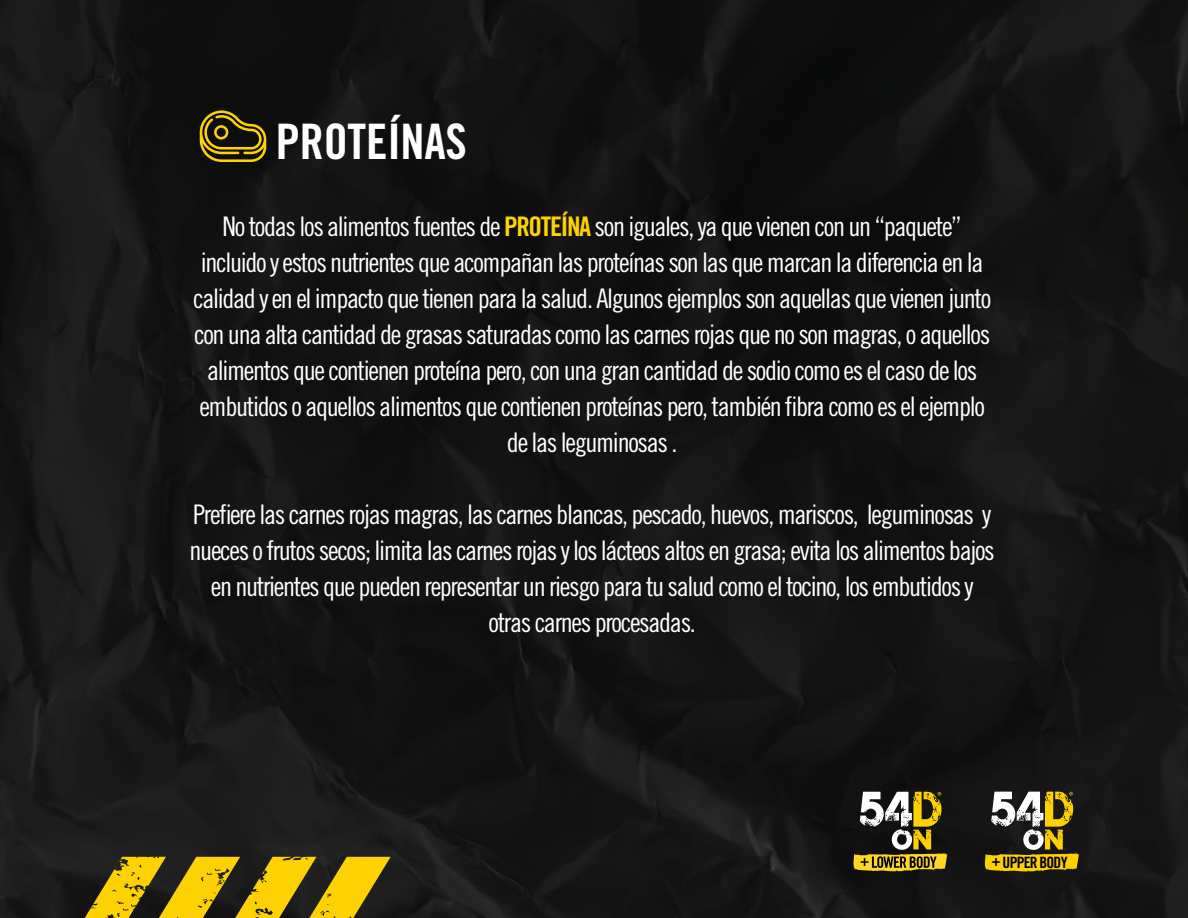
<style>
.page{position:relative;width:1188px;height:918px;background:#fff}
.page>*{position:absolute;margin:0;border:0;box-sizing:border-box;transform-origin:0 0}
.t1{font:48.9px "Trade Gothic LT Std Bd Cn 20";letter-spacing:-.005em;color:#fff}
.t2{font:27px/36px "Trade Gothic LT Std Cn 18";letter-spacing:-.05em;color:#fff;text-align:center}
.t3{font:15.6px "Trade Gothic LT Std Bd Cn 20";letter-spacing:-.05em;color:#000}
.s1{font-family:"Trade Gothic LT Std Bd Cn 20";color:#fed103}
</style>
<div class="page">
<img style="left:0;top:0;width:1188px;height:918px">
<svg style="left:984px;top:792px;width:96px;height:80px;background:#817435"></svg>
<svg style="left:852px;top:792px;width:96px;height:80px;background:#706536"></svg>
<svg style="left:200px;top:110px;width:66px;height:52px;background:#594b0a"></svg>
<svg style="left:84px;top:857px;width:307px;height:61px;background:#977e0e"></svg>
<h1 class="t1" style="left:276px;top:112px;width:193px">PROTEÍNAS</h1>
<p class="t2" style="left:193px;top:208px;width:800px">No todas los alimentos fuentes de <span class="s1">PROTEÍNA</span> son iguales, ya que vienen con un “paquete” incluido y estos nutrientes que acompañan las proteínas son las que marcan la diferencia en la calidad y en el impacto que tienen para la salud. Algunos ejemplos son aquellas que vienen junto con una alta cantidad de grasas saturadas como las carnes rojas que no son magras, o aquellos alimentos que contienen proteína pero, con una gran cantidad de sodio como es el caso de los embutidos o aquellos alimentos que contienen proteínas pero, también fibra como es el ejemplo de las leguminosas .</p>
<p class="t2" style="left:190px;top:496px;width:807px">Prefiere las carnes rojas magras, las carnes blancas, pescado, huevos, mariscos, leguminosas y nueces o frutos secos; limita las carnes rojas y los lácteos altos en grasa; evita los alimentos bajos en nutrientes que pueden representar un riesgo para tu salud como el tocino, los embutidos y otras carnes procesadas.</p>
<p class="t3" style="left:991px;top:853px;width:78px">+ UPPER BODY</p>
</div>
